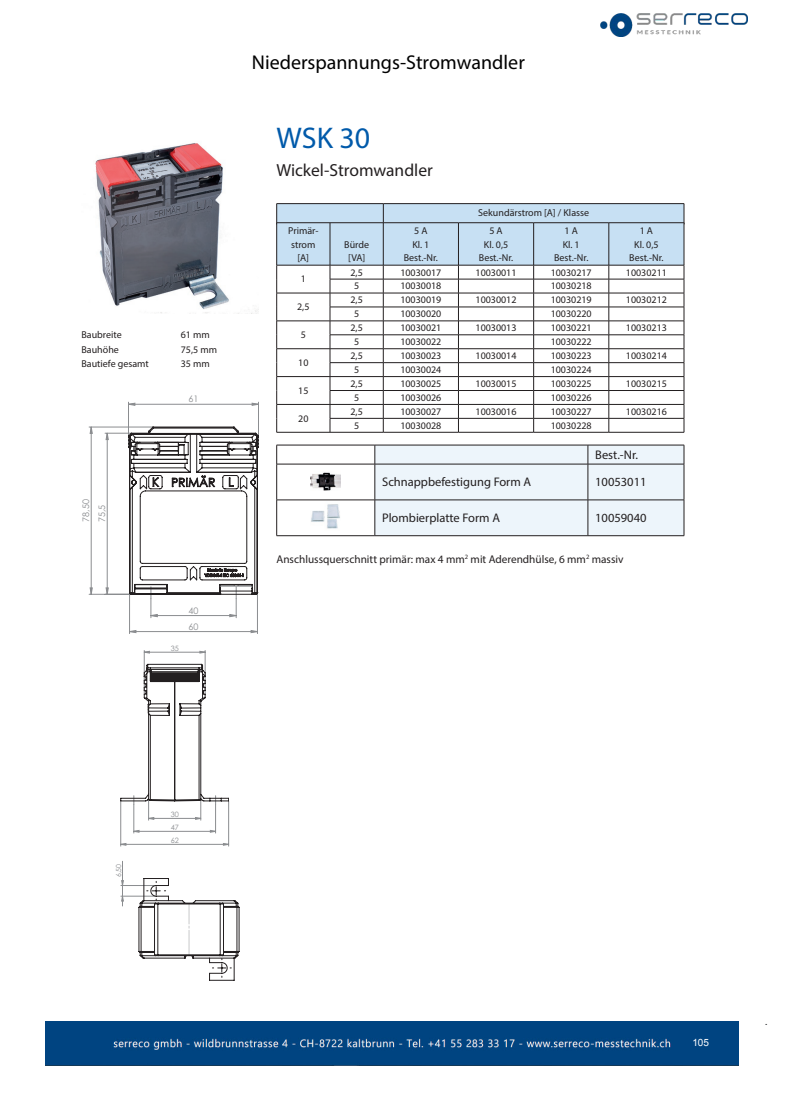
<style>
.page{position:relative;width:787px;height:1095px;background:#fff}
.page>*{position:absolute;margin:0;border:0;box-sizing:border-box;transform-origin:0 0}
.t1{font:30px "Myriad Pro";color:#015aaa}
.t2{font:20px "Myriad Pro";color:#000}
.t3{font:17.5px "Myriad Pro";color:#231f20}
.t4{font:12.5px "Myriad Pro";color:#231f20}
.t5{font:11.25px "Myriad Pro";color:#231f20}
.t6{font:10px/13.8px "Myriad Pro";color:#231f20;text-align:center}
.t7{font:10px "Arial";color:#fff}
.t8{font:9px "Century Gothic";color:#8b8d90}
.t9{font:7.38px/13px "Century Gothic";color:#8b8d90;text-align:justify}
.t10{font:7px "Century Gothic";color:#8b8d90}
</style>
<div class="page">
<img style="left:95px;top:143px;width:164px;height:171px">
<hr style="left:129px;top:593px;width:1px;height:41px;background:#8b8d90">
<hr style="left:257px;top:593px;width:1px;height:41px;background:#8b8d90">
<hr style="left:128px;top:402px;width:1px;height:44px;background:#8b8d90">
<hr style="left:258px;top:402px;width:1px;height:44px;background:#8b8d90">
<hr style="left:89px;top:594px;width:42px;height:1px;background:#8b8d90">
<hr style="left:89px;top:427px;width:64px;height:1px;background:#8b8d90">
<svg style="left:90px;top:403px;width:169px;height:230px"></svg>
<hr style="left:220px;top:586px;width:32px;height:1px;background:#8b8d90">
<hr style="left:120px;top:801px;width:1px;height:45px;background:#8b8d90">
<hr style="left:228px;top:801px;width:1px;height:45px;background:#8b8d90">
<hr style="left:144px;top:650px;width:1px;height:44px;background:#8b8d90">
<hr style="left:205px;top:650px;width:1px;height:44px;background:#8b8d90">
<svg style="left:120px;top:651px;width:109px;height:194px"></svg>
<hr style="left:121px;top:885px;width:35px;height:1px;background:#8b8d90">
<hr style="left:121px;top:896px;width:35px;height:1px;background:#8b8d90">
<svg style="left:121px;top:861px;width:3px;height:45px"></svg>
<svg style="left:138px;top:878px;width:102px;height:103px"></svg>
<hr style="left:276px;top:203px;width:107px;height:1px;background:#231f20">
<hr style="left:383px;top:203px;width:301px;height:1px;background:#231f20">
<svg style="left:276px;top:204px;width:409px;height:229px"></svg>
<svg style="left:276px;top:446px;width:1px;height:18px"></svg>
<div style="left:374px;top:446px;width:310px;height:89px;background:#edf5fb"></div>
<hr style="left:276px;top:464px;width:1px;height:36px;background:#231f20">
<hr style="left:374px;top:464px;width:1px;height:36px;background:#231f20">
<hr style="left:587px;top:464px;width:1px;height:36px;background:#231f20">
<hr style="left:683px;top:464px;width:1px;height:36px;background:#231f20">
<hr style="left:276px;top:500px;width:1px;height:35px;background:#231f20">
<hr style="left:374px;top:500px;width:1px;height:35px;background:#231f20">
<hr style="left:587px;top:500px;width:1px;height:35px;background:#231f20">
<hr style="left:683px;top:500px;width:1px;height:35px;background:#231f20">
<hr style="left:276px;top:445px;width:99px;height:1px;background:#231f20">
<hr style="left:375px;top:445px;width:213px;height:1px;background:#231f20">
<hr style="left:588px;top:445px;width:96px;height:1px;background:#231f20">
<hr style="left:276px;top:464px;width:99px;height:1px;background:#231f20">
<hr style="left:375px;top:464px;width:213px;height:1px;background:#231f20">
<hr style="left:588px;top:464px;width:96px;height:1px;background:#231f20">
<hr style="left:276px;top:500px;width:99px;height:1px;background:#231f20">
<hr style="left:375px;top:500px;width:213px;height:1px;background:#231f20">
<hr style="left:588px;top:500px;width:96px;height:1px;background:#231f20">
<hr style="left:276px;top:535px;width:99px;height:1px;background:#231f20">
<hr style="left:375px;top:535px;width:213px;height:1px;background:#231f20">
<hr style="left:588px;top:535px;width:96px;height:1px;background:#231f20">
<img style="left:311px;top:472px;width:30px;height:19px">
<img style="left:311px;top:504px;width:29px;height:25px">
<img style="left:600px;top:14px;width:147px;height:22px">
<img style="left:46px;top:1022px;width:692px;height:43px">
<p class="t6" style="left:81px;top:328px;width:42px">Baubreite</p>
<p class="t6" style="left:181px;top:328px;width:31px">61 mm</p>
<p class="t6" style="left:81px;top:342px;width:39px">Bauhöhe</p>
<p class="t6" style="left:181px;top:342px;width:38px">75,5 mm</p>
<p class="t6" style="left:81px;top:357px;width:69px">Bautiefe gesamt</p>
<p class="t6" style="left:181px;top:357px;width:31px">35 mm</p>
<p class="t8" style="left:80px;top:522px;width:24px;rotate:-90deg">78,50</p>
<p class="t8" style="left:96px;top:522px;width:19px;rotate:-90deg">75,5</p>
<p class="t8" style="left:189px;top:393px;width:11px">61</p>
<p class="t9" style="left:171px;top:641px;width:10px">35</p>
<p class="t8" style="left:189px;top:604px;width:11px">40</p>
<p class="t8" style="left:189px;top:620px;width:11px">60</p>
<h2 class="t2" style="left:252px;top:50px;width:274px">Niederspannungs-Stromwandler</h2>
<h1 class="t1" style="left:276px;top:119px;width:95px">WSK 30</h1>
<h3 class="t3" style="left:276px;top:159px;width:158px">Wickel-Stromwandler</h3>
<p class="t6" style="left:478px;top:206px;width:112px">Sekundärstrom [A] / Klasse</p>
<p class="t6" style="left:288px;top:224px;width:32px">Primär&shy;strom [A]</p>
<p class="t6" style="left:301px;top:272px;width:7px">1</p>
<p class="t6" style="left:297px;top:300px;width:14px">2,5</p>
<p class="t6" style="left:301px;top:328px;width:7px">5</p>
<p class="t6" style="left:298px;top:356px;width:12px">10</p>
<p class="t6" style="left:298px;top:383px;width:12px">15</p>
<p class="t6" style="left:344px;top:237px;width:26px">Bürde [VA]</p>
<p class="t6" style="left:404px;top:224px;width:36px">5 A<br>Kl. 1<br>Best.-Nr.</p>
<p class="t6" style="left:479px;top:224px;width:36px">5 A<br>Kl. 0,5<br>Best.-Nr.</p>
<p class="t6" style="left:554px;top:224px;width:36px">1 A<br>Kl. 1<br>Best.-Nr.</p>
<p class="t6" style="left:629px;top:224px;width:36px">1 A<br>Kl. 0,5<br>Best.-Nr.</p>
<p class="t6" style="left:350px;top:265px;width:14px">2,5</p>
<p class="t6" style="left:400px;top:265px;width:43px">10030017</p>
<p class="t6" style="left:475px;top:265px;width:43px">10030011</p>
<p class="t6" style="left:550px;top:265px;width:43px">10030217</p>
<p class="t6" style="left:626px;top:265px;width:43px">10030211</p>
<p class="t6" style="left:354px;top:279px;width:7px">5</p>
<p class="t6" style="left:400px;top:279px;width:43px">10030018</p>
<p class="t6" style="left:550px;top:279px;width:43px">10030218</p>
<p class="t6" style="left:350px;top:293px;width:14px">2,5</p>
<p class="t6" style="left:400px;top:293px;width:43px">10030019</p>
<p class="t6" style="left:475px;top:293px;width:43px">10030012</p>
<p class="t6" style="left:550px;top:293px;width:43px">10030219</p>
<p class="t6" style="left:626px;top:293px;width:43px">10030212</p>
<p class="t6" style="left:354px;top:307px;width:7px">5</p>
<p class="t6" style="left:400px;top:307px;width:43px">10030020</p>
<p class="t6" style="left:550px;top:307px;width:43px">10030220</p>
<p class="t6" style="left:350px;top:321px;width:14px">2,5</p>
<p class="t6" style="left:400px;top:321px;width:43px">10030021</p>
<p class="t6" style="left:475px;top:321px;width:43px">10030013</p>
<p class="t6" style="left:550px;top:321px;width:43px">10030221</p>
<p class="t6" style="left:626px;top:321px;width:43px">10030213</p>
<p class="t6" style="left:354px;top:335px;width:7px">5</p>
<p class="t6" style="left:400px;top:335px;width:43px">10030022</p>
<p class="t6" style="left:550px;top:335px;width:43px">10030222</p>
<p class="t6" style="left:350px;top:349px;width:14px">2,5</p>
<p class="t6" style="left:400px;top:349px;width:43px">10030023</p>
<p class="t6" style="left:475px;top:349px;width:43px">10030014</p>
<p class="t6" style="left:550px;top:349px;width:43px">10030223</p>
<p class="t6" style="left:626px;top:349px;width:43px">10030214</p>
<p class="t6" style="left:354px;top:363px;width:7px">5</p>
<p class="t6" style="left:400px;top:363px;width:43px">10030024</p>
<p class="t6" style="left:550px;top:363px;width:43px">10030224</p>
<p class="t6" style="left:350px;top:377px;width:14px">2,5</p>
<p class="t6" style="left:400px;top:377px;width:43px">10030025</p>
<p class="t6" style="left:475px;top:377px;width:43px">10030015</p>
<p class="t6" style="left:550px;top:377px;width:43px">10030225</p>
<p class="t6" style="left:626px;top:377px;width:43px">10030215</p>
<p class="t6" style="left:354px;top:390px;width:7px">5</p>
<p class="t6" style="left:400px;top:390px;width:43px">10030026</p>
<p class="t6" style="left:550px;top:390px;width:43px">10030226</p>
<p class="t6" style="left:350px;top:404px;width:14px">2,5</p>
<p class="t6" style="left:400px;top:404px;width:43px">10030027</p>
<p class="t6" style="left:475px;top:404px;width:43px">10030016</p>
<p class="t6" style="left:550px;top:404px;width:43px">10030227</p>
<p class="t6" style="left:626px;top:404px;width:43px">10030216</p>
<p class="t6" style="left:354px;top:418px;width:7px">5</p>
<p class="t6" style="left:400px;top:418px;width:43px">10030028</p>
<p class="t6" style="left:550px;top:418px;width:43px">10030228</p>
<p class="t4" style="left:595px;top:447px;width:44px">Best.-Nr.</p>
<p class="t4" style="left:382px;top:474px;width:150px">Schnappbefestigung Form A</p>
<p class="t4" style="left:595px;top:474px;width:53px">10053011</p>
<p class="t4" style="left:382px;top:510px;width:119px">Plombierplatte Form A</p>
<p class="t4" style="left:595px;top:510px;width:53px">10059040</p>
<p class="t5" style="left:276px;top:552px;width:348px">Anschlussquerschnitt primär: max 4 mm<sup>2</sup> mit Aderendhülse, 6 mm<sup>2</sup> massiv</p>
<p class="t6" style="left:298px;top:411px;width:12px">20</p>
<p class="t10" style="left:114px;top:877px;width:15px;rotate:-90deg">6,50</p>
<p class="t9" style="left:171px;top:807px;width:10px">30<br>47<br>62</p>
<p class="t7" style="left:692px;top:1036px;width:18px">105</p>
</div>
